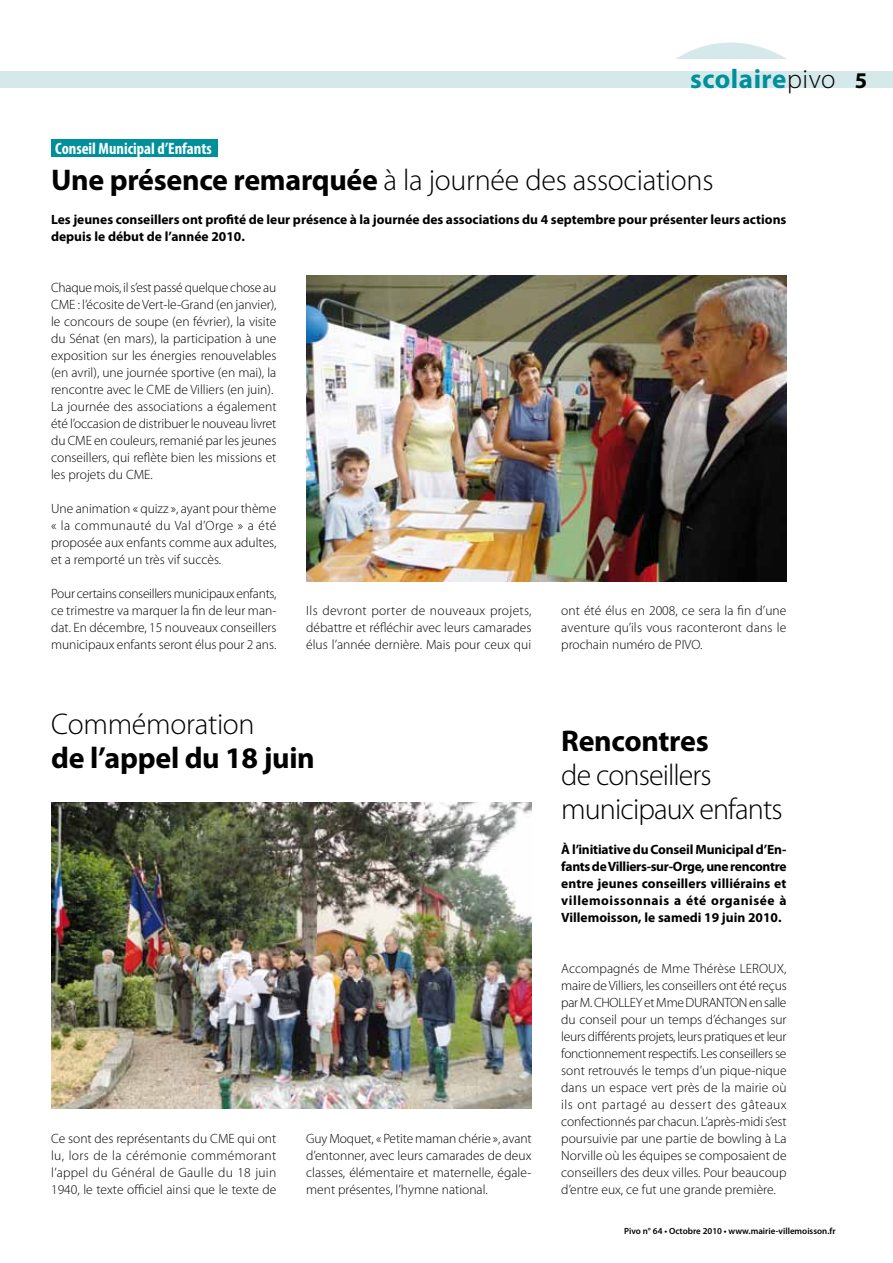
<style>
.page{position:relative;width:893px;height:1263px;background:#fff}
.page>*{position:absolute;margin:0;border:0;box-sizing:border-box;transform-origin:0 0}
.t1{font:300 30px "Myriad Pro";letter-spacing:-.01em;color:#000}
.t2{font:300 30px/34px "Myriad Pro";letter-spacing:-.03em;color:#000}
.t3{font:700 30px "Myriad Pro";letter-spacing:-.01em;color:#000}
.t4{font:700 27px "Myriad Pro";letter-spacing:.02em;color:#00909b}
.t5{font:700 condensed 16.5px "Myriad Pro";color:#fff}
.t6{font:300 13.5px/17px "Myriad Pro";color:#000;text-align:justify}
.t7{font:700 13.5px/17px "Myriad Pro";color:#000;text-align:justify}
.t8{font:600 9px "Myriad Pro";color:#000}
.s1{font-weight:300;color:#000}
.s2{font-size:22.5px;color:#000}
.s3{font-weight:700}
</style>
<div class="page">
<div style="left:0;top:71px;width:893px;height:17px;background:#d6e9ea"></div>
<svg style="left:676px;top:42px;width:111px;height:17px"></svg>
<div style="left:51px;top:139px;width:166px;height:17px;background:#00909b"></div>
<img style="left:307px;top:275px;width:480px;height:306px">
<img style="left:51px;top:802px;width:480px;height:306px">
<p class="t5" style="left:55px;top:138px;width:158px">Conseil Municipal d’Enfants</p>
<h2 class="t4" style="left:690px;top:61px;width:179px">scolaire<span class="s1">pivo</span> <span class="s2">5</span></h2>
<h1 class="t1" style="left:51px;top:164px;width:664px"><span class="s3">Une présence remarquée</span> à la journée des associations</h1>
<p class="t7" style="left:51px;top:211px;width:737px">Les jeunes conseillers ont profité de leur présence à la journée des associations du 4 septembre pour présenter leurs actions depuis le début de l’année 2010.</p>
<p class="t6" style="left:51px;top:279px;width:227px;text-align:left">Chaque mois, il s’est passé quelque chose au CME : l’écosite de Vert-le-Grand (en janvier), le concours de soupe (en février), la visite du Sénat (en mars), la participation à une exposition sur les énergies renouvelables (en avril), une journée sportive (en mai), la rencontre avec le CME de Villiers (en juin).<br>La journée des associations a également été l’occasion de distribuer le nouveau livret du CME en couleurs, remanié par les jeunes conseillers, qui reflète bien les missions et les projets du CME.</p>
<p class="t6" style="left:51px;top:500px;width:227px">Une animation « quizz », ayant pour thème « la communauté du Val d’Orge » a été proposée aux enfants comme aux adultes, et a remporté un très vif succès.</p>
<p class="t6" style="left:51px;top:586px;width:227px">Pour certains conseillers municipaux enfants, ce trimestre va marquer la fin de leur man&shy;dat. En décembre, 15 nouveaux conseillers municipaux enfants seront élus pour 2 ans.</p>
<p class="t6" style="left:306px;top:603px;width:227px">Ils devront porter de nouveaux projets, débattre et réfléchir avec leurs camarades élus l’année dernière. Mais pour ceux qui</p>
<p class="t6" style="left:561px;top:603px;width:227px">ont été élus en 2008, ce sera la fin d’une aventure qu’ils vous raconteront dans le prochain numéro de PIVO.</p>
<h1 class="t1" style="left:51px;top:708px;width:205px">Commémoration</h1>
<h1 class="t3" style="left:51px;top:739px;width:265px">de l’appel du 18 juin</h1>
<p class="t6" style="left:51px;top:1130px;width:227px">Ce sont des représentants du CME qui ont lu, lors de la cérémonie commémorant l’appel du Général de Gaulle du 18 juin 1940, le texte officiel ainsi que le texte de</p>
<p class="t6" style="left:306px;top:1130px;width:227px">Guy Moquet, « Petite maman chérie », avant d’entonner, avec leurs camarades de deux classes, élémentaire et maternelle, égale&shy;ment présentes, l’hymne national.</p>
<h1 class="t3" style="left:561px;top:722px;width:149px">Rencontres</h1>
<h1 class="t2" style="left:561px;top:759px;width:223px">de conseillers municipaux enfants</h1>
<p class="t7" style="left:561px;top:840px;width:227px">À l’initiative du Conseil Municipal d’En&shy;fants de Villiers-sur-Orge, une rencontre entre jeunes conseillers villiérains et villemoissonnais a été organisée à Villemoisson, le samedi 19 juin 2010.</p>
<p class="t6" style="left:561px;top:960px;width:227px">Accompagnés de Mme Thérèse LEROUX, maire de Villiers, les conseillers ont été reçus par M. CHOLLEY et Mme DURANTON en salle du conseil pour un temps d’échanges sur leurs différents projets, leurs pratiques et leur fonctionnement respectifs. Les conseillers se sont retrouvés le temps d’un pique-nique dans un espace vert près de la mairie où ils ont partagé au dessert des gâteaux confectionnés par chacun. L’après-midi s’est poursuivie par une partie de bowling à La Norville où les équipes se composaient de conseillers des deux villes. Pour beaucoup d’entre eux, ce fut une grande première.</p>
<p class="t8" style="left:624px;top:1226px;width:213px">Pivo n° 64 • Octobre 2010 • www.mairie-villemoisson.fr</p>
</div>
